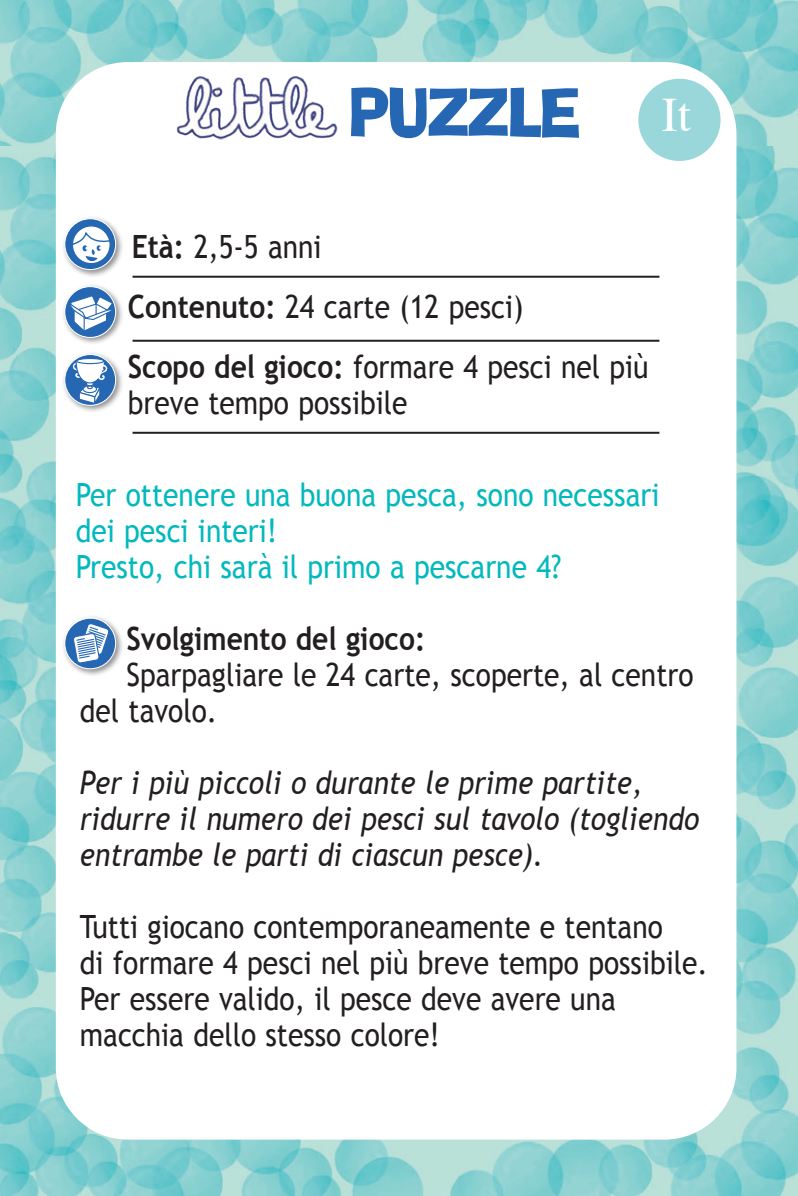
<style>
.page{position:relative;width:798px;height:1196px;background:#fff}
.page>*{position:absolute;margin:0;border:0;box-sizing:border-box;transform-origin:0 0}
.t1{font:66px "Ad Lib BT";letter-spacing:-.045em;color:#2567b3;scale:.88 1}
.t2{font:48px "Times";color:#fff}
.Normal_e{font:32px/36px "Trebuchet MS";color:#231f20;scale:.88 1}
.Normal_e-2{font:italic 32px/36px "Trebuchet MS";color:#231f20;scale:.88 1}
.Normal_e-3{font:32px "Trebuchet MS";color:#03b9bd;scale:.88 1}
.Normal_e-4{font:700 32px "Trebuchet MS";color:#231f20;scale:.88 1}
.s1{font-weight:700}
</style>
<div class="page">
<img style="left:0;top:0;width:798px;height:146px">
<img style="left:0;top:146px;width:798px;height:1050px">
<div style="left:56px;top:62px;width:680px;height:1077px;background:#fff;border-radius:72px"></div>
<hr style="left:132px;top:276px;width:527px;height:2px;background:#231f20">
<hr style="left:132px;top:340px;width:527px;height:2px;background:#231f20">
<hr style="left:132px;top:432px;width:527px;height:2px;background:#231f20">
<div style="left:62px;top:215px;width:61px;height:62px;background:#231f20;opacity:.5"></div>
<svg style="left:65px;top:219px;width:51px;height:50px"></svg>
<svg style="left:72px;top:226px;width:38px;height:38px"></svg>
<div style="left:72px;top:225px;width:39px;height:39px;border:1px solid #2567b3;border-radius:50%"></div>
<svg style="left:70px;top:224px;width:41px;height:37px"></svg>
<div style="left:64px;top:218px;width:52px;height:52px;border:1px solid #fff;border-radius:50%"></div>
<div style="left:62px;top:283px;width:61px;height:62px;background:#231f20;opacity:.5"></div>
<svg style="left:65px;top:286px;width:51px;height:51px"></svg>
<svg style="left:66px;top:294px;width:50px;height:39px"></svg>
<div style="left:64px;top:286px;width:52px;height:52px;border:1px solid #fff;border-radius:50%"></div>
<div style="left:62px;top:351px;width:61px;height:62px;background:#231f20;opacity:.5"></div>
<svg style="left:65px;top:354px;width:51px;height:51px"></svg>
<svg style="left:71px;top:360px;width:38px;height:45px"></svg>
<div style="left:77px;top:358px;width:27px;height:5px;background:#fff;border-radius:50%"></div>
<div style="left:76px;top:358px;width:28px;height:6px;border:1px solid #2567b3;border-radius:50%"></div>
<div style="left:64px;top:354px;width:52px;height:52px;border:1px solid #fff;border-radius:50%"></div>
<div style="left:62px;top:614px;width:61px;height:62px;background:#231f20;opacity:.5"></div>
<svg style="left:65px;top:618px;width:51px;height:51px"></svg>
<svg style="left:72px;top:623px;width:38px;height:41px"></svg>
<div style="left:64px;top:617px;width:52px;height:52px;border:1px solid #fff;border-radius:50%"></div>
<div style="left:638px;top:79px;width:82px;height:82px;background:#9ad7db;border-radius:50%"></div>
<img style="left:176px;top:75px;width:162px;height:65px">
<svg style="left:789px;top:0;width:9px;height:5px"></svg>
<svg style="left:789px;top:1191px;width:9px;height:5px"></svg>
<p class="t1" style="left:347px;top:71px;width:266px">PUZZLE</p>
<p class="t2" style="left:661px;top:70px;width:31px">It</p>
<p class="Normal_e" style="left:132px;top:229px;width:217px"><span class="s1">Età:</span> 2,5-5 anni</p>
<p class="Normal_e" style="left:128px;top:289px;width:451px"><span class="s1">Contenuto:</span> 24 carte (12 pesci)</p>
<p class="Normal_e" style="left:128px;top:349px;width:593px"><span class="s1">Scopo del gioco:</span> formare 4 pesci nel più breve tempo possibile</p>
<p class="Normal_e-3" style="left:76px;top:475px;width:664px">Per ottenere una buona pesca, sono necessari</p>
<p class="Normal_e-3" style="left:76px;top:511px;width:230px">dei pesci interi!</p>
<p class="Normal_e-3" style="left:76px;top:547px;width:553px">Presto, chi sarà il primo a pescarne 4?</p>
<p class="Normal_e-4" style="left:126px;top:618px;width:341px">Svolgimento del gioco:</p>
<p class="Normal_e" style="left:80px;top:657px;width:699px;text-indent:47px">Sparpagliare le 24 carte, scoperte, al centro del tavolo.</p>
<p class="Normal_e-2" style="left:80px;top:765px;width:705px">Per i più piccoli o durante le prime partite, ridurre il numero dei pesci sul tavolo (togliendo entrambe le parti di ciascun pesce).</p>
<p class="Normal_e" style="left:80px;top:909px;width:664px">Tutti giocano contemporaneamente e tentano</p>
<p class="Normal_e" style="left:80px;top:945px;width:715px">di formare 4 pesci nel più breve tempo possibile.</p>
<p class="Normal_e" style="left:80px;top:981px;width:610px">Per essere valido, il pesce deve avere una macchia dello stesso colore!</p>
</div>
